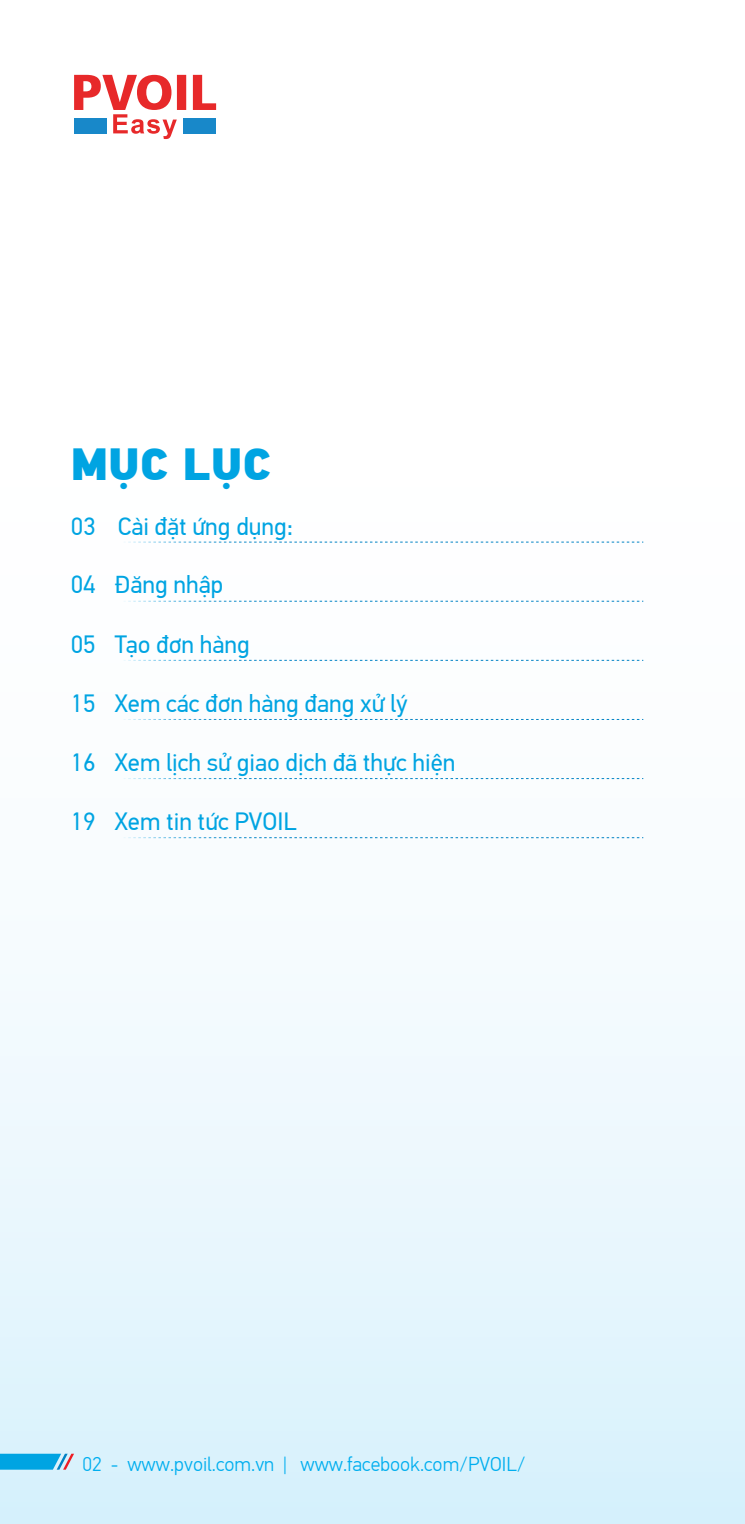
<style>
.page{position:relative;width:745px;height:1524px;background:#fff}
.page>*{position:absolute;margin:0;border:0;box-sizing:border-box;transform-origin:0 0}
.t1{font:900 45px "SVN PF Din Text Pro";color:#00a4e2}
.t2{font:25px "SVN PF Din Text Pro";color:#00a4e2}
.t3{font:300 20px "SVN PF Din Text Pro";color:#00aeef}
</style>
<div class="page">
<div style="left:0;top:0;width:744px;height:1524px;background:linear-gradient(to bottom,#fff,#e2f4fc)"></div>
<svg style="left:0;top:1453px;width:74px;height:16px"></svg>
<svg style="left:119px;top:542px;width:524px;height:1px"></svg>
<svg style="left:119px;top:601px;width:524px;height:1px"></svg>
<svg style="left:119px;top:660px;width:524px;height:1px"></svg>
<svg style="left:119px;top:719px;width:524px;height:1px"></svg>
<svg style="left:119px;top:778px;width:524px;height:1px"></svg>
<svg style="left:119px;top:837px;width:524px;height:1px"></svg>
<svg style="left:74px;top:75px;width:142px;height:64px"></svg>
<h1 class="t1" style="left:71px;top:432px;width:202px">MỤC LỤC</h1>
<p class="t2" style="left:118px;top:508px;width:177px">Cài đặt ứng dụng:</p>
<p class="t2" style="left:115px;top:567px;width:110px">Đăng nhập</p>
<p class="t2" style="left:71px;top:508px;width:26px">03</p>
<p class="t2" style="left:71px;top:567px;width:26px">04</p>
<p class="t2" style="left:71px;top:626px;width:181px">05 Tạo đơn hàng</p>
<p class="t2" style="left:71px;top:685px;width:338px">15 Xem các đơn hàng đang xử lý</p>
<p class="t2" style="left:71px;top:744px;width:386px">16 Xem lịch sử giao dịch đã thực hiện</p>
<p class="t2" style="left:71px;top:803px;width:228px">19 Xem tin tức PVOIL</p>
<p class="t3" style="left:82px;top:1449px;width:445px">02 - www.pvoil.com.vn | www.facebook.com/PVOIL/</p>
</div>
